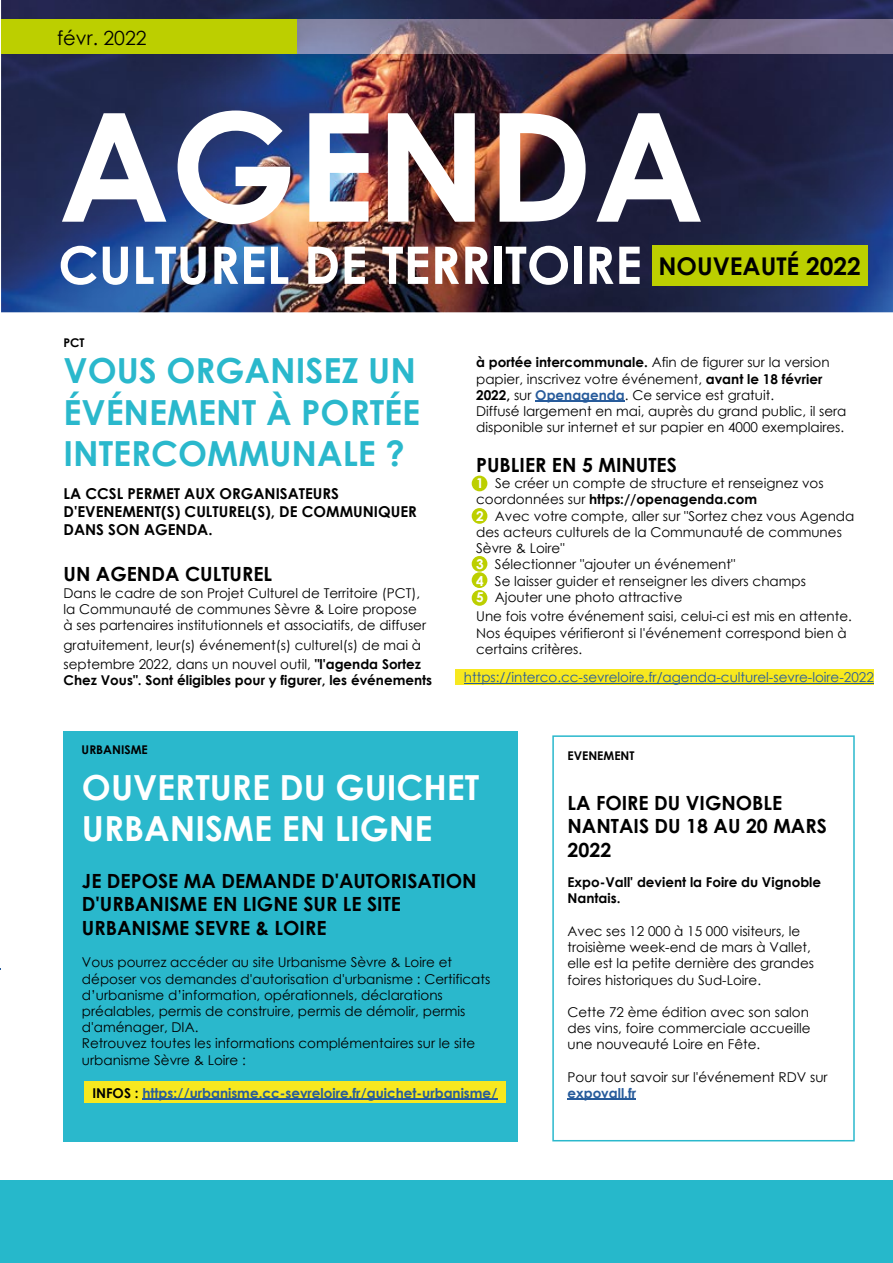
<style>
.page{position:relative;width:893px;height:1263px;background:#fff}
.page>*{position:absolute;margin:0;border:0;box-sizing:border-box;transform-origin:0 0}
.t1{font:700 151.05px "Century Gothic";color:#fff}
.t2{font:700 51.9px "Century Gothic";color:#fff}
.t3{font:700 34.5px/41.4px "Century Gothic";color:#2ab8cc}
.t4{font:700 34.5px/41.4px "Century Gothic";color:#fff}
.t5{font:700 24.45px "Century Gothic";color:#000}
.t6{font:700 19.5px/23.4px "Century Gothic";color:#000}
.t7{font:19.5px "Century Gothic";color:#000}
.t8{font:700 15px/18px "Century Gothic";color:#000}
.t9{font:13.5px/16.2px "Century Gothic";color:#000}
.t10{font:700 13.5px/16.2px "Century Gothic";color:#000}
.t11{font:700 13.5px "Century Gothic";color:#275b9b}
.t12{font:13.5px "Century Gothic";color:#275b9b}
.t13{font:700 12px "Century Gothic";color:#000}
.s1{font-weight:700}
.s2{font-weight:700;color:#275b9b}
.s3{font-weight:700;color:#fff}
.s4{color:#000}
</style>
<div class="page">
<svg style="left:552px;top:735px;width:303px;height:406px"></svg>
<div style="left:64px;top:731px;width:454px;height:410px;background:#2ab8cc"></div>
<img style="left:1px;top:0;width:892px;height:312px">
<div style="left:472px;top:476px;width:15px;height:15px;background:#bccf00;border-radius:50%"></div>
<div style="left:472px;top:508px;width:15px;height:16px;background:#bccf00;border-radius:50%"></div>
<div style="left:472px;top:590px;width:15px;height:16px;background:#bccf00;border-radius:50%"></div>
<div style="left:472px;top:556px;width:15px;height:16px;background:#bccf00;border-radius:50%"></div>
<div style="left:472px;top:572px;width:15px;height:16px;background:#bccf00;border-radius:50%"></div>
<div style="left:0;top:1180px;width:893px;height:83px;background:#26b8cb"></div>
<img style="left:280px;top:19px;width:613px;height:34px">
<div style="left:2px;top:20px;width:295px;height:34px;background:#bccf00"></div>
<hr style="left:535px;top:400px;width:90px;height:2px;background:#275b9b">
<hr style="left:567px;top:1099px;width:69px;height:1px;background:#275b9b">
<div style="left:652px;top:245px;width:215px;height:41px;background:#bccf00"></div>
<div style="left:455px;top:669px;width:419px;height:15px;background:#f7e81f"></div>
<hr style="left:464px;top:683px;width:410px;height:1px;background:#275b9b">
<div style="left:84px;top:1082px;width:422px;height:21px;background:#f7e81f"></div>
<hr style="left:142px;top:1098px;width:355px;height:1px;background:#275b9b">
<h3 class="t7" style="left:57px;top:25px;width:91px">févr. 2022</h3>
<h1 class="t1" style="left:58px;top:52px;width:648px">AGENDA</h1>
<h2 class="t2" style="left:58px;top:226px;width:585px">CULTUREL DE TERRITOIRE</h2>
<h3 class="t5" style="left:658px;top:247px;width:204px">NOUVEAUTÉ 2022</h3>
<p class="t13" style="left:64px;top:333px;width:23px">PCT</p>
<h3 class="t3" style="left:64px;top:348px;width:358px">VOUS ORGANISEZ UN<br>ÉVÉNEMENT À PORTÉE<br>INTERCOMMUNALE ?</h3>
<p class="t8" style="left:64px;top:483px;width:355px">LA CCSL PERMET AUX ORGANISATEURS<br>D'EVENEMENT(S) CULTUREL(S), DE COMMUNIQUER<br>DANS SON AGENDA.</p>
<h3 class="t6" style="left:64px;top:562px;width:210px">UN AGENDA CULTUREL</h3>
<p class="t9" style="left:64px;top:584px;width:364px">Dans le cadre de son Projet Culturel de Territoire (PCT), la Communauté de communes Sèvre &amp; Loire propose à ses partenaires institutionnels et associatifs, de diffuser</p>
<p class="t9" style="left:64px;top:635px;width:359px;line-height:19.5px">gratuitement, leur(s) événement(s) culturel(s) de mai à septembre 2022, dans un nouvel outil, <span class="s1">"l'agenda Sortez</span></p>
<p class="t10" style="left:64px;top:672px;width:370px">Chez Vous". Sont éligibles pour y figurer, les événements</p>
<p class="t13" style="left:82px;top:741px;width:68px">URBANISME</p>
<p class="t9" style="left:476px;top:354px;width:372px"><span class="s1">à portée intercommunale.</span> Afin de figurer sur la version papier, inscrivez votre événement, <span class="s1">avant le 18 février 2022,</span> sur <span class="s2">Openagenda</span>. Ce service est gratuit.<br>Diffusé largement en mai, auprès du grand public, il sera disponible sur internet et sur papier en 4000 exemplaires.</p>
<h3 class="t6" style="left:476px;top:452px;width:202px">PUBLIER EN 5 MINUTES</h3>
<p class="t9" style="left:476px;top:475px;width:380px"><span class="s3">1</span> Se créer un compte de structure et renseignez vos coordonnées sur <span class="s1">https://openagenda.com<br></span><span class="s3">2</span> Avec votre compte, aller sur "Sortez chez vous Agenda des acteurs culturels de la Communauté de communes Sèvre &amp; Loire"<br><span class="s3">3</span> Sélectionner "ajouter un événement"<br><span class="s3">4</span> Se laisser guider et renseigner les divers champs<br><span class="s3">5</span> Ajouter une photo attractive</p>
<p class="t9" style="left:476px;top:608px;width:377px">Une fois votre événement saisi, celui-ci est mis en attente.<br>Nos équipes vérifieront si l'événement correspond bien à certains critères.</p>
<p class="t12" style="left:464px;top:667px;width:411px">https://interco.cc-sevreloire.fr/agenda-culturel-sevre-loire-2022</p>
<p class="t13" style="left:567px;top:746px;width:69px">EVENEMENT</p>
<h3 class="t4" style="left:82px;top:765px;width:399px">OUVERTURE DU GUICHET<br>URBANISME EN LIGNE</h3>
<h3 class="t6" style="left:82px;top:868px;width:396px">JE DEPOSE MA DEMANDE D'AUTORISATION<br>D'URBANISME EN LIGNE SUR LE SITE<br>URBANISME SEVRE &amp; LOIRE</h3>
<p class="t9" style="left:82px;top:954px;width:410px">Vous pourrez accéder au site Urbanisme Sèvre &amp; Loire et déposer vos demandes d'autorisation d'urbanisme : Certificats d’urbanisme d’information, opérationnels, déclarations préalables, permis de construire, permis de démolir, permis d'aménager, DIA.<br>Retrouvez toutes les informations complémentaires sur le site urbanisme Sèvre &amp; Loire :</p>
<p class="t11" style="left:92px;top:1082px;width:407px"><span class="s4">INFOS :</span> https://urbanisme.cc-sevreloire.fr/guichet-urbanisme/</p>
<h3 class="t6" style="left:567px;top:790px;width:261px">LA FOIRE DU VIGNOBLE<br>NANTAIS DU 18 AU 20 MARS<br>2022</h3>
<p class="t10" style="left:567px;top:873px;width:255px">Expo-Vall' devient la Foire du Vignoble<br>Nantais.</p>
<p class="t9" style="left:567px;top:923px;width:248px">Avec ses 12 000 à 15 000 visiteurs, le troisième week-end de mars à Vallet, elle est la petite dernière des grandes foires historiques du Sud-Loire.</p>
<p class="t9" style="left:567px;top:1004px;width:245px;text-align:justify">Cette 72 ème édition avec son salon des vins, foire commerciale accueille une nouveauté Loire en Fête.</p>
<p class="t9" style="left:567px;top:1069px;width:262px">Pour tout savoir sur l'événement RDV sur</p>
<p class="t11" style="left:567px;top:1083px;width:70px">expovall.fr</p>
</div>
